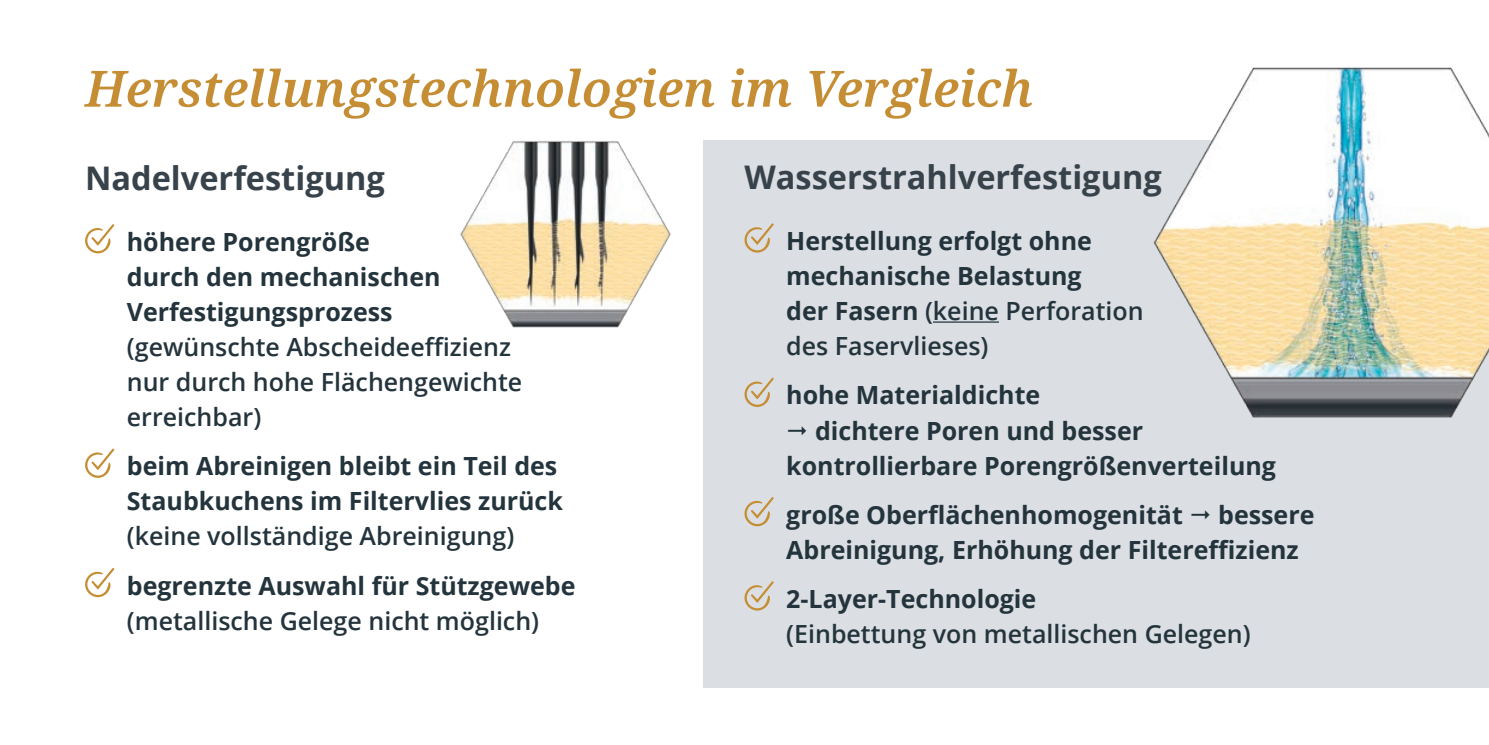
<style>
.page{position:relative;width:1489px;height:745px;background:#fff}
.page>*{position:absolute;margin:0;border:0;box-sizing:border-box;transform-origin:0 0}
.t1{font:italic 600 50px "Noto Serif";color:#c58d34}
.t2{font:700 32.5px "Open Sans";color:#37424b}
.t3{font:700 25px "Open Sans";color:#24343d}
.t4{font:600 25px "Open Sans";color:#24343d}
.s1{font-weight:700}
</style>
<div class="page">
<div style="left:703px;top:140px;width:785px;height:547px;background:#dbdee2"></div>
<img style="left:460px;top:141px;width:211px;height:187px">
<img style="left:1153px;top:67px;width:335px;height:351px">
<svg style="left:85px;top:224px;width:29px;height:29px"></svg>
<svg style="left:85px;top:448px;width:29px;height:29px"></svg>
<svg style="left:85px;top:568px;width:29px;height:28px"></svg>
<hr style="left:932px;top:321px;width:66px;height:1px;background:#24343d">
<svg style="left:744px;top:223px;width:29px;height:29px"></svg>
<svg style="left:744px;top:377px;width:29px;height:29px"></svg>
<svg style="left:744px;top:497px;width:29px;height:29px"></svg>
<svg style="left:744px;top:581px;width:29px;height:29px"></svg>
<p class="t1" style="left:85px;top:54px;width:949px">Herstellungstechnologien im Vergleich</p>
<p class="t2" style="left:85px;top:155px;width:301px">Nadelverfestigung</p>
<p class="t2" style="left:744px;top:154px;width:419px">Wasserstrahlverfestigung</p>
<p class="t3" style="left:127px;top:224px;width:244px">höhere Porengröße</p>
<p class="t3" style="left:127px;top:259px;width:315px">durch den mechanischen</p>
<p class="t3" style="left:127px;top:294px;width:267px">Verfestigungsprozess</p>
<p class="t4" style="left:127px;top:329px;width:386px">(gewünschte Abscheideeffizienz</p>
<p class="t4" style="left:127px;top:364px;width:397px">nur durch hohe Flächengewichte</p>
<p class="t4" style="left:127px;top:399px;width:136px">erreichbar)</p>
<p class="t3" style="left:127px;top:448px;width:432px">beim Abreinigen bleibt ein Teil des</p>
<p class="t3" style="left:127px;top:483px;width:437px">Staubkuchens im Filtervlies zurück</p>
<p class="t4" style="left:127px;top:519px;width:389px">(keine vollständige Abreinigung)</p>
<p class="t3" style="left:127px;top:567px;width:450px">begrenzte Auswahl für Stützgewebe</p>
<p class="t4" style="left:127px;top:603px;width:414px">(metallische Gelege nicht möglich)</p>
<p class="t3" style="left:786px;top:223px;width:307px">Herstellung erfolgt ohne</p>
<p class="t3" style="left:786px;top:258px;width:297px">mechanische Belastung</p>
<p class="t4" style="left:786px;top:294px;width:359px"><span class="s1">der Fasern</span> (keine Perforation</p>
<p class="t4" style="left:786px;top:329px;width:204px">des Faservlieses)</p>
<p class="t3" style="left:786px;top:377px;width:255px">hohe Materialdichte</p>
<p class="t3" style="left:815px;top:412px;width:329px">dichtere Poren und besser</p>
<p class="t3" style="left:786px;top:447px;width:491px">kontrollierbare Porengrößenverteilung</p>
<p class="t3" style="left:786px;top:496px;width:398px">große Oberflächenhomogenität</p>
<p class="t3" style="left:1218px;top:496px;width:98px">bessere</p>
<p class="t3" style="left:786px;top:531px;width:514px">Abreinigung, Erhöhung der Filtereffizienz</p>
<p class="t3" style="left:786px;top:581px;width:251px">2-Layer-Technologie</p>
<p class="t4" style="left:786px;top:616px;width:466px">(Einbettung von metallischen Gelegen)</p>
</div>
